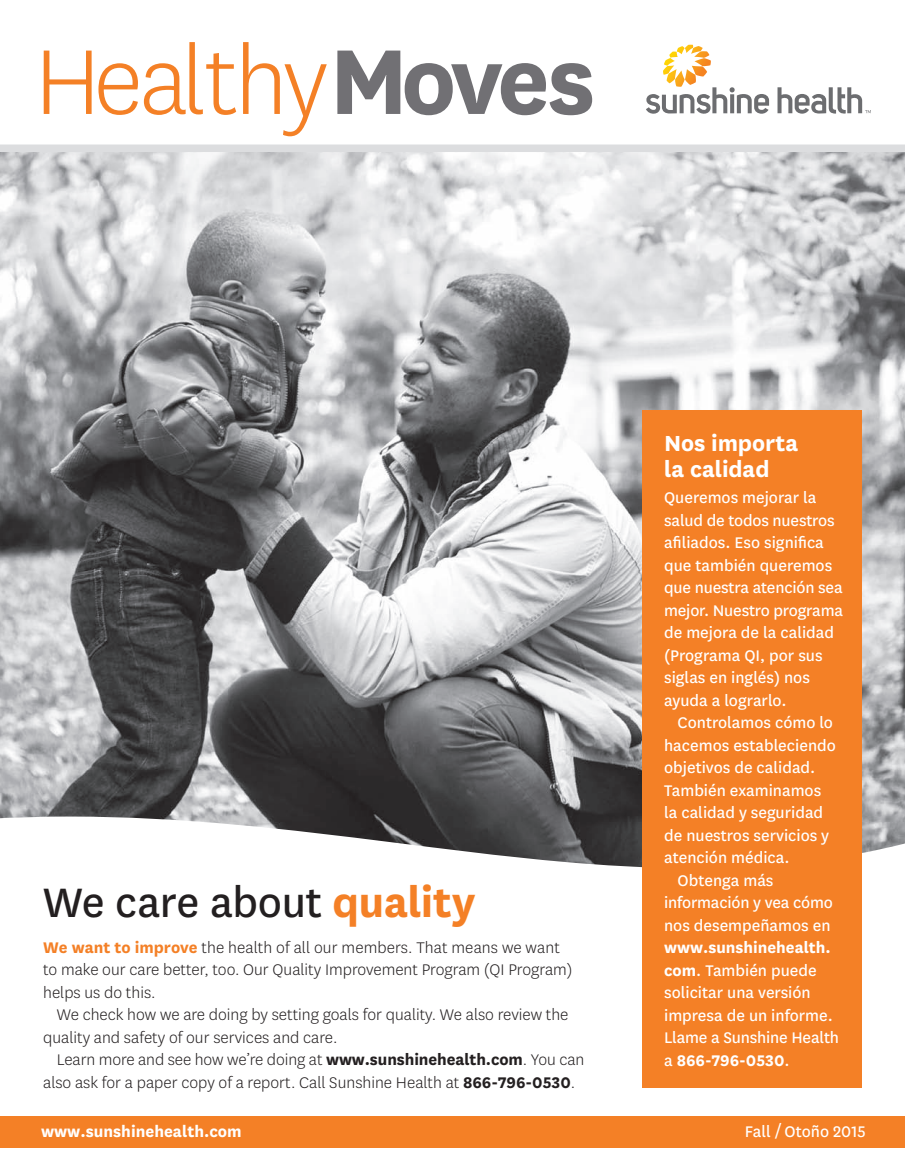
<style>
.page{position:relative;width:905px;height:1175px;background:#fff}
.page>*{position:absolute;margin:0;border:0;box-sizing:border-box;transform-origin:0 0}
.t1{font:300 107.55px "Centene Sans";letter-spacing:-.035em;color:#f48026}
.t2{font:48px "Centene Sans";letter-spacing:-.01em;color:#231f20}
.t3{font:700 25.5px/25.5px "Centene Sans";letter-spacing:-.005em;color:#fff}
.t4{font:700 18.15px "Centene Sans";color:#fff}
.t5{font:18px/22.5px "Centene Sans";color:#fff}
.t6{font:300 18px/22.5px "Centene Sans";color:#231f20}
.s1{font-weight:700;color:#717074}
.s2{font-weight:700;color:#f48026}
.s3{font-weight:700}
</style>
<div class="page">
<img style="left:0;top:152px;width:904px;height:664px">
<svg style="left:0;top:816px;width:904px;height:136px"></svg>
<div style="left:0;top:144px;width:904px;height:8px;background:#dcdddf"></div>
<svg style="left:646px;top:45px;width:123px;height:69px"></svg>
<svg style="left:777px;top:87px;width:93px;height:27px"></svg>
<div style="left:0;top:1115px;width:904px;height:32px;background:#f48026"></div>
<div style="left:642px;top:410px;width:219px;height:677px;background:#f48026"></div>
<h1 class="t1" style="left:34px;top:14px;width:562px">Healthy<span class="s1">Moves</span></h1>
<h2 class="t2" style="left:43px;top:870px;width:433px">We care about <span class="s2">quality</span></h2>
<p class="t6" style="left:43px;top:935px;width:531px"><span class="s2">We want to improve</span> the health of all our members. That means we want to make our care better, too. Our Quality Improvement Program (QI Program) helps us do this.</p>
<p class="t6" style="left:43px;top:1003px;width:527px;text-indent:14px">We check how we are doing by setting goals for quality. We also review the quality and safety of our services and care.</p>
<p class="t6" style="left:43px;top:1048px;width:542px;text-indent:14px">Learn more and see how we’re doing at <span class="s3">www.sunshinehealth.com</span>. You can also ask for a paper copy of a report. Call Sunshine Health at <span class="s3">866-796-0530</span>.</p>
<h3 class="t3" style="left:664px;top:428px;width:136px">Nos importa la calidad</h3>
<p class="t5" style="left:664px;top:485px;width:180px">Queremos mejorar la salud de todos nuestros afiliados. Eso significa que también queremos que nuestra atención sea mejor. Nuestro programa de mejora de la calidad (Programa QI, por sus siglas en inglés) nos ayuda a lograrlo.</p>
<p class="t5" style="left:677px;top:710px;width:157px">Controlamos cómo lo</p>
<p class="t5" style="left:664px;top:733px;width:173px">hacemos estableciendo</p>
<p class="t5" style="left:664px;top:755px;width:153px">objetivos de calidad.</p>
<p class="t5" style="left:664px;top:778px;width:159px">También examinamos</p>
<p class="t5" style="left:664px;top:800px;width:161px">la calidad y seguridad</p>
<p class="t5" style="left:664px;top:823px;width:167px">de nuestros servicios y</p>
<p class="t5" style="left:664px;top:845px;width:127px">atención médica.</p>
<p class="t5" style="left:677px;top:868px;width:97px">Obtenga más</p>
<p class="t5" style="left:664px;top:890px;width:170px">información y vea cómo</p>
<p class="t5" style="left:664px;top:913px;width:168px">nos desempeñamos en</p>
<p class="t5" style="left:664px;top:935px;width:176px"><span class="s3">www.sunshinehealth. com</span>. También puede solicitar una versión impresa de un informe.<br>Llame a Sunshine Health a <span class="s3">866-796-0530</span>.</p>
<p class="t4" style="left:41px;top:1118px;width:202px">www.sunshinehealth.com</p>
<p class="t5" style="left:745px;top:1119px;width:122px">Fall /Otoño 2015</p>
</div>
